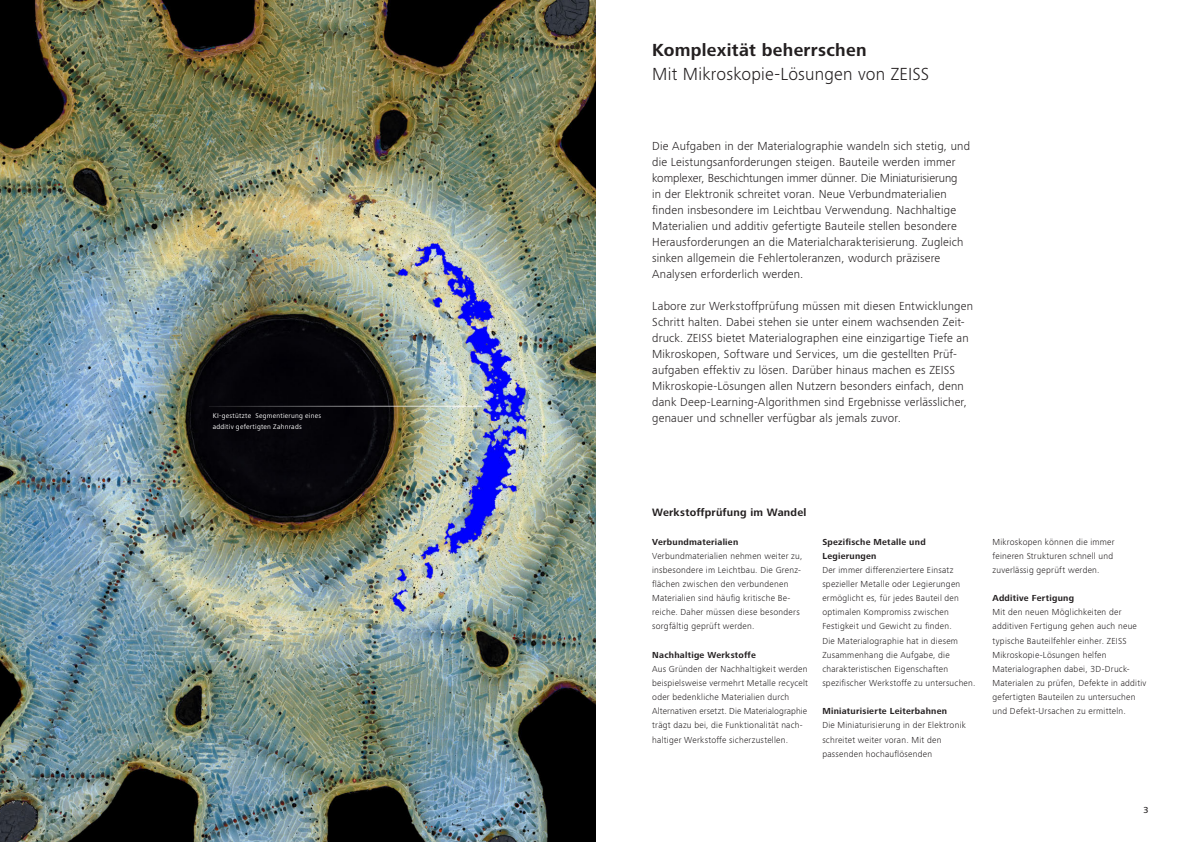
<style>
.page{position:relative;width:1191px;height:842px;background:#fff}
.page>*{position:absolute;margin:0;border:0;box-sizing:border-box;transform-origin:0 0}
.Headline_light{font:300 18px "ZEISS Frutiger Next W1 G";letter-spacing:.01em;color:#231f20}
.Headline_bold{font:700 18px "ZEISS Frutiger Next W1 G";letter-spacing:.015em;color:#231f20}
.Intro_light{font:300 12px/16px "ZEISS Frutiger Next W1 G";letter-spacing:.015em;color:#231f20}
.Copy_Headline_bold{font:700 11px "ZEISS Frutiger Next W1 G";letter-spacing:.02em;color:#231f20}
.Copy_Light{font:300 9px/14.1px "ZEISS Frutiger Next W1 G";letter-spacing:.03em;color:#231f20}
.Copy_Light-2{font:700 9px/14.1px "ZEISS Frutiger Next W1 G";letter-spacing:.03em;color:#231f20}
.Pagina_Medium{font:500 9px "ZEISS Frutiger Next W1 G";color:#231f20}
.Caption_Light_Italic{font:7px/11px "ZEISS Frutiger Next W1 G";letter-spacing:.04em;color:#fff}
</style>
<div class="page">
<img style="left:0;top:0;width:595px;height:842px">
<hr style="left:209px;top:406px;width:273px;height:1px;background:#fff">
<p class="Caption_Light_Italic" style="left:213px;top:410px;width:110px">KI-gestützte Segmentierung eines additiv gefertigten Zahnrads</p>
<p class="Headline_bold" style="left:652px;top:37px;width:216px">Komplexität beherrschen</p>
<p class="Headline_light" style="left:652px;top:61px;width:278px">Mit Mikroskopie-Lösungen von ZEISS</p>
<p class="Intro_light" style="left:652px;top:138px;width:319px">Die Aufgaben in der Materialographie wandeln sich stetig, und die Leistungsanforderungen steigen. Bauteile werden immer komplexer, Beschichtungen immer dünner. Die Miniaturisierung<br>in der Elektronik schreitet voran. Neue Verbundmaterialien -finden insbesondere im Leichtbau Verwendung. Nachhaltige Materialien und additiv gefertigte Bauteile stellen besondere Herausforderungen an die Materialcharakterisierung. Zugleich sinken allgemein die Fehlertoleranzen, wodurch präzisere Analysen erforderlich werden.</p>
<p class="Intro_light" style="left:652px;top:298px;width:322px">Labore zur Werkstoffprüfung müssen mit diesen Entwicklungen Schritt halten. Dabei stehen sie unter einem wachsenden Zeit&shy;druck. ZEISS bietet Materialographen eine einzigartige Tiefe an Mikroskopen, Software und Services, um die gestellten Prüf&shy;aufgaben effektiv zu lösen. Darüber hinaus machen es ZEISS Mikroskopie-Lösungen allen Nutzern besonders einfach, denn dank Deep-Learning-Algorithmen sind Ergebnisse verlässlicher, genauer und schneller verfügbar als jemals zuvor.</p>
<p class="Copy_Headline_bold" style="left:652px;top:505px;width:156px">Werkstoffprüfung im Wandel</p>
<p class="Copy_Light-2" style="left:652px;top:534px;width:88px">Verbundmaterialien</p>
<p class="Copy_Light" style="left:652px;top:548px;width:152px">Verbundmaterialien nehmen weiter zu, insbesondere im Leichtbau. Die Grenz&shy;flächen zwischen den verbundenen Materialien sind häufig kritische Be&shy;reiche. Daher müssen diese besonders sorgfältig geprüft werden.</p>
<p class="Copy_Light-2" style="left:652px;top:647px;width:105px">Nachhaltige Werkstoffe</p>
<p class="Copy_Light" style="left:652px;top:661px;width:157px">Aus Gründen der Nachhaltigkeit werden beispielsweise vermehrt Metalle recycelt oder bedenkliche Materialien durch Alternativen ersetzt. Die Materialographie trägt dazu bei, die Funktionalität nach&shy;haltiger Werkstoffe sicherzustellen.</p>
<p class="Copy_Light-2" style="left:822px;top:534px;width:105px">Spezifische Metalle und<br>Legierungen</p>
<p class="Copy_Light" style="left:822px;top:562px;width:155px">Der immer differenziertere Einsatz spezieller Metalle oder Legierungen ermöglicht es, für jedes Bauteil den optimalen Kompromiss zwischen Festigkeit und Gewicht zu finden.<br>Die Materialographie hat in diesem Zusammenhang die Aufgabe, die charakteristischen Eigenschaften spezifischer Werkstoffe zu untersuchen.</p>
<p class="Copy_Light-2" style="left:822px;top:704px;width:126px">Miniaturisierte Leiterbahnen</p>
<p class="Copy_Light" style="left:822px;top:718px;width:145px">Die Miniaturisierung in der Elektronik schreitet weiter voran. Mit den passenden hochauflösenden</p>
<p class="Copy_Light" style="left:992px;top:534px;width:124px">Mikroskopen können die immer feineren Strukturen schnell und zuverlässig geprüft werden.</p>
<p class="Copy_Light-2" style="left:992px;top:591px;width:83px">Additive Fertigung</p>
<p class="Copy_Light" style="left:992px;top:605px;width:155px">Mit den neuen Möglichkeiten der additiven Fertigung gehen auch neue typische Bauteilfehler einher. ZEISS Mikroskopie-Lösungen helfen Materialographen dabei, 3D-Druck-Materialen zu prüfen, Defekte in additiv gefertigten Bauteilen zu untersuchen und Defekt-Ursachen zu ermitteln.</p>
<p class="Pagina_Medium" style="left:1143px;top:804px;width:7px">3</p>
</div>
